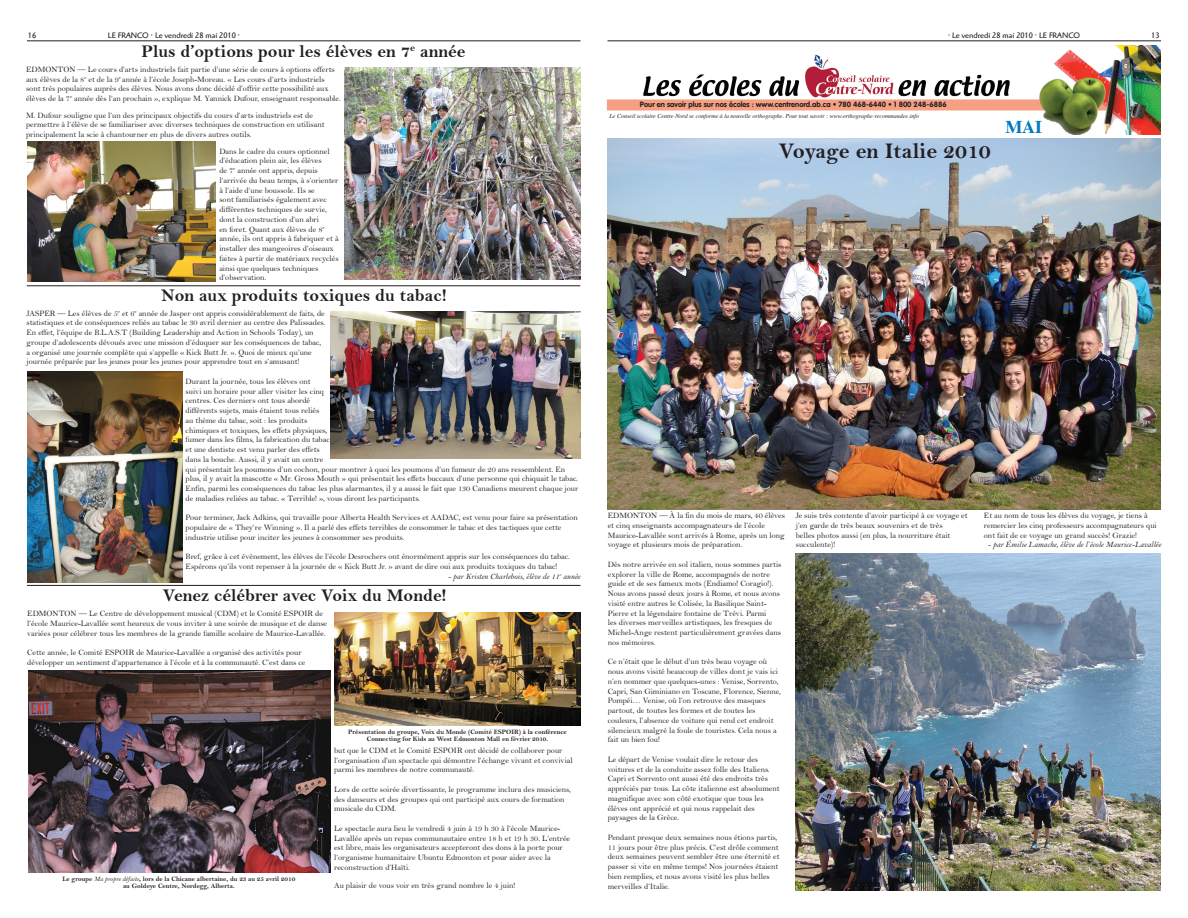
<style>
.page{position:relative;width:1188px;height:918px;background:#fff}
.page>*{position:absolute;margin:0;border:0;box-sizing:border-box;transform-origin:0 0}
.t1{font:22.5px "Bell MT Bold";color:#231f20}
.t2{font:18px "Bell MT Bold";color:#231f20}
.t3{font:700 18px "Times";color:#007ac2}
.t4{font:8.25px/9.8px "Bell";color:#231f20}
.t5{font:8.25px "Bell MT Italic";color:#231f20}
.t6{font:8.25px "Highlander";color:#231f20}
.t7{font:700 7.5px "VAG Rounded";color:#231f20}
.t8{font:6.75px/7.5px "Bell MT Bold";color:#231f20;text-align:center}
.t9{font:italic 6px "Times";color:#231f20}
.s1{font-family:"Bell MT Italic"}
</style>
<div class="page">
<hr style="left:27px;top:41px;width:553px;height:1px;background:#231f20">
<hr style="left:608px;top:41px;width:553px;height:1px;background:#231f20">
<img style="left:607px;top:138px;width:554px;height:371px">
<img style="left:607px;top:45px;width:553px;height:90px">
<hr style="left:27px;top:285px;width:553px;height:1px;background:#231f20">
<hr style="left:27px;top:585px;width:553px;height:1px;background:#231f20">
<img style="left:795px;top:554px;width:366px;height:337px">
<img style="left:27px;top:142px;width:189px;height:139px">
<img style="left:344px;top:68px;width:236px;height:212px">
<img style="left:27px;top:372px;width:155px;height:211px">
<img style="left:331px;top:311px;width:249px;height:148px">
<img style="left:334px;top:612px;width:246px;height:113px">
<img style="left:28px;top:671px;width:303px;height:202px">
<p class="t6" style="left:28px;top:30px;width:10px">16</p>
<p class="t6" style="left:1151px;top:31px;width:10px">13</p>
<p class="t6" style="left:108px;top:31px;width:133px">LE FRANCO • Le vendredi 28 mai 2010 •</p>
<p class="t6" style="left:948px;top:30px;width:133px">• Le vendredi 28 mai 2010 • LE FRANCO</p>
<h2 class="t2" style="left:141px;top:40px;width:325px">Plus d’options pour les élèves en 7<sup>e</sup> année</h2>
<p class="t4" style="left:26px;top:64px;width:316px">EDMONTON — Le cours d’arts industriels fait partie d’une série de cours à options offerts aux élèves de la 8<sup>e</sup> et de la 9<sup>e</sup> année à l’école Joseph-Moreau. « Les cours d’arts industriels sont très populaires auprès des élèves. Nous avons donc décidé d’offrir cette possibilité aux élèves de la 7<sup>e</sup> année dès l’an prochain », explique M. Yannick Dufour, enseignant responsable.</p>
<p class="t4" style="left:26px;top:110px;width:300px">M. Dufour souligne que l’un des principaux objectifs du cours d’arts industriels est de permettre à l’élève de se familiariser avec diverses techniques de construction en utilisant principalement la scie à chantourner en plus de divers autres outils.</p>
<p class="t4" style="left:219px;top:146px;width:121px">Dans le cadre du cours optionnel d’éducation plein air, les élèves<br>de 7<sup>e</sup> année ont appris, depuis l’arrivée du beau temps, à s’orienter à l’aide d’une boussole. Ils se<br>sont familiarisés également avec différentes techniques de survie, dont la construction d’un abri<br>en foret. Quant aux élèves de 8<sup>e </sup>année, ils ont appris à fabriquer et à installer des mangeoires d’oiseaux faites à partir de matériaux recyclés ainsi que quelques techniques d’observation.</p>
<h2 class="t2" style="left:161px;top:285px;width:287px">Non aux produits toxiques du tabac!</h2>
<p class="t4" style="left:27px;top:308px;width:300px">JASPER — Les élèves de 5<sup>e</sup> et 6<sup>e</sup> année de Jasper ont appris considérablement de faits, de statistiques et de conséquences reliés au tabac le 30 avril dernier au centre des Palissades.<br>En effet, l’équipe de B.L.A.S.T (Building Leadership and Action in Schools Today), un groupe d’adolescents dévoués avec une mission d’éduquer sur les conséquences de tabac, a organisé une journée complète qui s’appelle « Kick Butt Jr. ». Quoi de mieux qu’une journée préparée par les jeunes pour les jeunes pour apprendre tout en s’amusant!</p>
<p class="t4" style="left:186px;top:376px;width:394px">Durant la journée, tous les élèves ont<br>suivi un horaire pour aller visiter les cinq<br>centres. Ces derniers ont tous abordé<br>différents sujets, mais étaient tous reliés<br>au thème du tabac, soit : les produits<br>chimiques et toxiques, les effets physiques,<br>fumer dans les films, la fabrication du tabac<br>et une dentiste est venu parler des effets<br>dans la bouche. Aussi, il y avait un centre<br>qui présentait les poumons d’un cochon, pour montrer à quoi les poumons d’un fumeur de 20 ans ressemblent. En plus, il y avait la mascotte « Mr. Gross Mouth » qui présentait les effets buccaux d’une personne qui chiquait le tabac.<br>Enfin, parmi les conséquences du tabac les plus alarmantes, il y a aussi le fait que 130 Canadiens meurent chaque jour de maladies reliées au tabac. « Terrible! », vous diront les participants.</p>
<p class="t4" style="left:186px;top:513px;width:394px">Pour terminer, Jack Adkins, qui travaille pour Alberta Health Services et AADAC, est venu pour faire sa présentation populaire de « They’re Winning ». Il a parlé des effets terribles de consommer le tabac et des tactiques que cette industrie utilise pour inciter les jeunes à consommer ses produits.</p>
<p class="t4" style="left:186px;top:552px;width:386px">Bref, grâce à cet évènement, les élèves de l’école Desrochers ont énormément appris sur les conséquences du tabac.<br>Espérons qu’ils vont repenser à la journée de « Kick Butt Jr. » avant de dire oui aux produits toxiques du tabac!</p>
<p class="t5" style="left:448px;top:571px;width:134px">- par Kristen Charlebois, élève de 11<sup>e</sup> année</p>
<h2 class="t2" style="left:163px;top:585px;width:285px">Venez célébrer avec Voix du Monde!</h2>
<p class="t4" style="left:27px;top:609px;width:301px">EDMONTON — Le Centre de développement musical (CDM) et le Comité ESPOIR de l’école Maurice-Lavallée sont heureux de vous inviter à une soirée de musique et de danse variées pour célébrer tous les membres de la grande famille scolaire de Maurice-Lavallée.</p>
<p class="t4" style="left:27px;top:648px;width:280px">Cette année, le Comité ESPOIR de Maurice-Lavallée a organisé des activités pour développer un sentiment d’appartenance à l’école et à la communauté. C’est dans ce</p>
<p class="t8" style="left:348px;top:728px;width:220px">Présentation du groupe, Voix du Monde (Comité ESPOIR) à la conférence<br>Connecting for Kids au West Edmonton Mall en février 2010.</p>
<p class="t8" style="left:62px;top:875px;width:234px">Le groupe <span class="s1">Ma propre défaite</span>, lors de la Chicane albertaine, du 23 au 25 avril 2010 au Goldeye Centre, Nordegg, Alberta.</p>
<p class="t4" style="left:334px;top:745px;width:240px">but que le CDM et le Comité ESPOIR ont décidé de collaborer pour l’organisation d’un spectacle qui démontre l’échange vivant et convivial parmi les membres de notre communauté.</p>
<p class="t4" style="left:334px;top:784px;width:238px">Lors de cette soirée divertissante, le programme inclura des musiciens, des danseurs et des groupes qui ont participé aux cours de formation musicale du CDM.</p>
<p class="t4" style="left:334px;top:823px;width:238px">Le spectacle aura lieu le vendredi 4 juin à 19 h 30 à l’école Maurice-Lavallée après un repas communautaire entre 18 h et 19 h 30. L’entrée est libre, mais les organisateurs accepteront des dons à la porte pour l’organisme humanitaire Ubuntu Edmonton et pour aider avec la reconstruction d’Haïti.</p>
<p class="t4" style="left:334px;top:880px;width:183px">Au plaisir de vous voir en très grand nombre le 4 juin!</p>
<p class="t7" style="left:640px;top:100px;width:308px">Pour en savoir plus sur nos écoles : www.centrenord.ab.ca • 780 468-6440 • 1 800 248-6886</p>
<p class="t9" style="left:610px;top:111px;width:311px">Le Conseil scolaire Centre-Nord se conforme à la nouvelle orthographe. Pour tout savoir : www.orthographe-recommandee.info</p>
<h1 class="t1" style="left:779px;top:137px;width:214px">Voyage en Italie 2010</h1>
<h2 class="t3" style="left:1005px;top:110px;width:38px">MAI</h2>
<p class="t4" style="left:608px;top:511px;width:179px">EDMONTON — À la fin du mois de mars, 40 élèves et cinq enseignants accompagnateurs de l’école Maurice-Lavallée sont arrivés à Rome, après un long voyage et plusieurs mois de préparation.</p>
<p class="t4" style="left:608px;top:559px;width:175px">Dès notre arrivée en sol italien, nous sommes partis explorer la ville de Rome, accompagnés de notre guide et de ses fameux mots (Endiamo! Coragio!).<br>Nous avons passé deux jours à Rome, et nous avons visité entre autres le Colisée, la Basilique Saint-Pierre et la légendaire fontaine de Trévi. Parmi<br>les diverses merveilles artistiques, les fresques de Michel-Ange restent particulièrement gravées dans nos mémoires.</p>
<p class="t4" style="left:608px;top:657px;width:175px">Ce n’était que le début d’un très beau voyage où nous avons visité beaucoup de villes dont je vais ici n’en nommer que quelques-unes : Venise, Sorrento, Capri, San Giminiano en Toscane, Florence, Sienne, Pompéi… Venise, où l’on retrouve des masques partout, de toutes les formes et de toutes les couleurs, l’absence de voiture qui rend cet endroit silencieux malgré la foule de touristes. Cela nous a fait un bien fou!</p>
<p class="t4" style="left:608px;top:754px;width:173px">Le départ de Venise voulait dire le retour des voitures et de la conduite assez folle des Italiens.<br>Capri et Sorrento ont aussi été des endroits très appréciés par tous. La côte italienne est absolument magnifique avec son côté exotique que tous les élèves ont apprécié et qui nous rappelait des paysages de la Grèce.</p>
<p class="t4" style="left:608px;top:832px;width:173px">Pendant presque deux semaines nous étions partis, 11 jours pour être plus précis. C’est drôle comment deux semaines peuvent sembler être une éternité et passer si vite en même temps! Nos journées étaient bien remplies, et nous avons visité les plus belles merveilles d’Italie.</p>
<p class="t4" style="left:796px;top:511px;width:173px">Je suis très contente d’avoir participé à ce voyage et j’en garde de très beaux souvenirs et de très<br>belles photos aussi (en plus, la nourriture était succulente)!</p>
<p class="t4" style="left:984px;top:511px;width:174px">Et au nom de tous les élèves du voyage, je tiens à remercier les cinq professeurs accompagnateurs qui ont fait de ce voyage un grand succès! Grazie!</p>
<p class="t5" style="left:988px;top:540px;width:175px">- par Émilie Lamache, élève de l’école Maurice-Lavallée</p>
</div>
